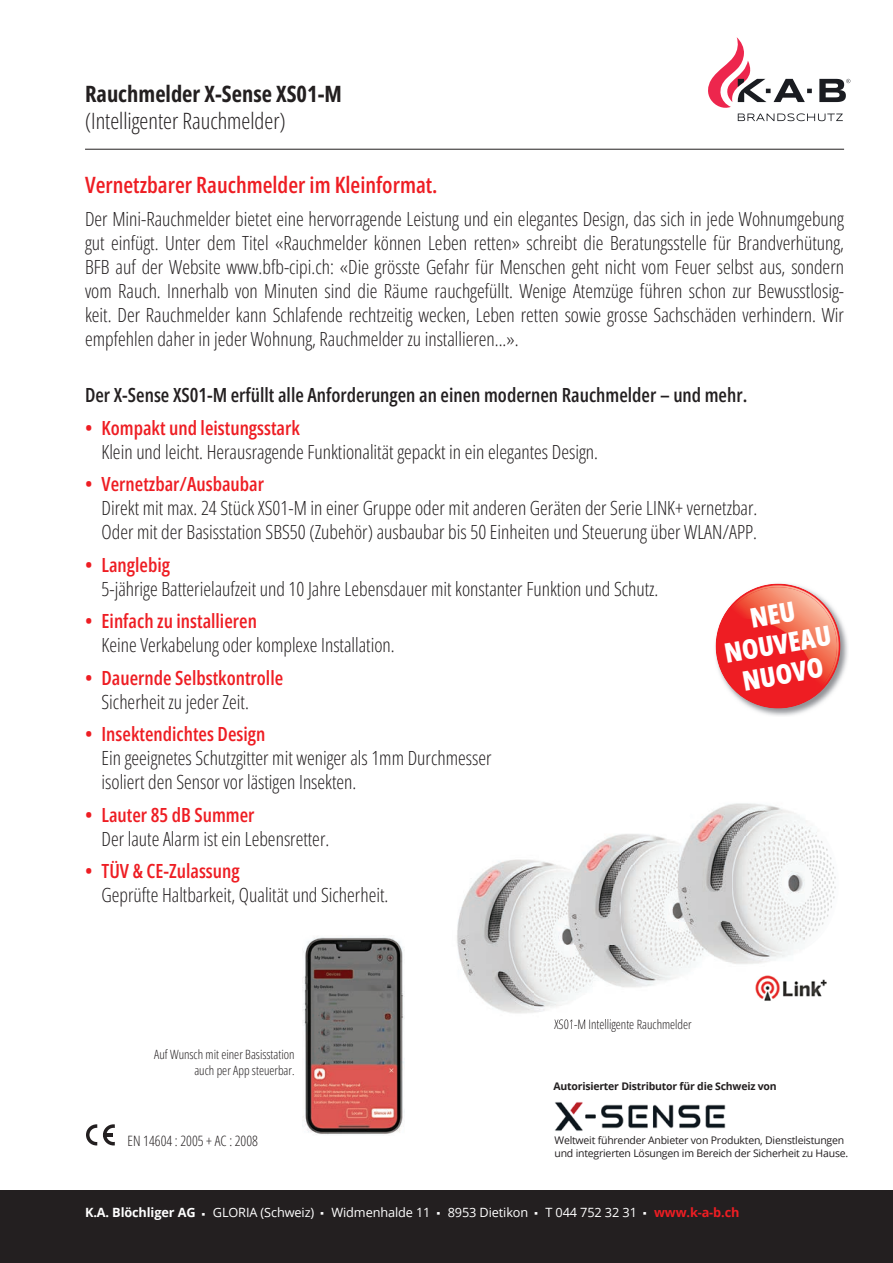
<style>
.page{position:relative;width:893px;height:1263px;background:#fff}
.page>*{position:absolute;margin:0;border:0;box-sizing:border-box;transform-origin:0 0}
.t1{font:800 27px/30px "Open Sans Condensed";color:#fff;text-align:center}
.t2{font:600 22.5px "Open Sans Condensed";color:#ee1d23}
.t3{font:300 22.5px "Open Sans Condensed";color:#231f20}
.t4{font:700 22.5px "Open Sans Condensed";color:#231f20}
.t5{font:300 19.5px/24px "Open Sans Condensed";color:#231f20}
.t6{font:600 19.5px "Open Sans Condensed";color:#ee1d23}
.t7{font:600 19.5px "Open Sans Condensed";color:#231f20}
.t8{font:300 14.25px "Open Sans Condensed";color:#231f20}
.t9{font:300 12.75px/16.5px "Open Sans Condensed";color:#231f20;text-align:right}
.t10{font:12.75px "Open Sans";letter-spacing:-.01em;color:#fff}
.t11{font:700 12.75px "Open Sans";letter-spacing:-.01em;color:#fff}
.t12{font:700 12.75px "Open Sans";color:#ee1d23}
.t13{font:10.5px/12.6px "Open Sans";letter-spacing:-.02em;color:#231f20}
.t14{font:700 10.5px "Open Sans";letter-spacing:-.02em;color:#231f20}
</style>
<div class="page">
<div style="left:0;top:1191px;width:893px;height:72px;background:#231f20"></div>
<img style="left:555px;top:1102px;width:171px;height:29px">
<svg style="left:708px;top:37px;width:142px;height:84px"></svg>
<img style="left:302px;top:935px;width:103px;height:200px">
<img style="left:457px;top:859px;width:111px;height:155px">
<img style="left:554px;top:1019px;width:57px;height:2px">
<img style="left:755px;top:975px;width:72px;height:26px">
<img style="left:591px;top:834px;width:77px;height:32px">
<img style="left:620px;top:866px;width:48px;height:85px">
<img style="left:620px;top:951px;width:60px;height:36px">
<img style="left:558px;top:850px;width:62px;height:144px">
<img style="left:700px;top:803px;width:117px;height:33px">
<img style="left:732px;top:836px;width:104px;height:128px">
<img style="left:668px;top:823px;width:64px;height:148px">
<img style="left:715px;top:583px;width:133px;height:133px">
<svg style="left:716px;top:584px;width:124px;height:124px;background:#ef655f"></svg>
<hr style="left:85px;top:149px;width:759px;height:1px;background:#231f20">
<svg style="left:86px;top:1124px;width:11px;height:21px"></svg>
<svg style="left:103px;top:1124px;width:12px;height:21px"></svg>
<p class="t4" style="left:85px;top:79px;width:258px">Rauchmelder X-Sense XS01-M</p>
<p class="t3" style="left:85px;top:106px;width:202px">(Intelligenter Rauchmelder)</p>
<p class="t2" style="left:85px;top:169px;width:354px">Vernetzbarer Rauchmelder im Kleinformat.</p>
<p class="t5" style="left:85px;top:206px;width:760px;text-align:justify">Der Mini-Rauchmelder bietet eine hervorragende Leistung und ein elegantes Design, das sich in jede Wohnumgebung gut einfügt. Unter dem Titel «Rauchmelder können Leben retten» schreibt die Beratungsstelle für Brandverhütung, BFB auf der Website www.bfb-cipi.ch: «Die grösste Gefahr für Menschen geht nicht vom Feuer selbst aus, sondern vom Rauch. Innerhalb von Minuten sind die Räume rauchgefüllt. Wenige Atemzüge führen schon zur Bewusstlosig&shy;keit. Der Rauchmelder kann Schlafende rechtzeitig wecken, Leben retten sowie grosse Sachschäden verhindern. Wir empfehlen daher in jeder Wohnung, Rauchmelder zu installieren...».</p>
<p class="t7" style="left:85px;top:382px;width:664px">Der X-Sense XS01-M erfüllt alle Anforderungen an einen modernen Rauchmelder – und mehr.</p>
<p class="t6" style="left:85px;top:414px;width:216px">• Kompakt und leistungsstark</p>
<p class="t5" style="left:102px;top:439px;width:498px">Klein und leicht. Herausragende Funktionalität gepackt in ein elegantes Design.</p>
<p class="t6" style="left:85px;top:471px;width:181px">• Vernetzbar/Ausbaubar</p>
<p class="t5" style="left:102px;top:496px;width:657px">Direkt mit max. 24 Stück XS01-M in einer Gruppe oder mit anderen Geräten der Serie LINK+ vernetzbar.<br>Oder mit der Basisstation SBS50 (Zubehör) ausbaubar bis 50 Einheiten und Steuerung über WLAN/APP.</p>
<p class="t6" style="left:85px;top:551px;width:86px">• Langlebig</p>
<p class="t5" style="left:102px;top:576px;width:558px">5-jährige Batterielaufzeit und 10 Jahre Lebensdauer mit konstanter Funktion und Schutz.</p>
<p class="t6" style="left:85px;top:608px;width:173px">• Einfach zu installieren</p>
<p class="t5" style="left:102px;top:633px;width:295px">Keine Verkabelung oder komplexe Installation.</p>
<p class="t6" style="left:85px;top:664px;width:200px">• Dauernde Selbstkontrolle</p>
<p class="t5" style="left:102px;top:689px;width:149px">Sicherheit zu jeder Zeit.</p>
<p class="t6" style="left:85px;top:721px;width:182px">• Insektendichtes Design</p>
<p class="t5" style="left:102px;top:746px;width:391px">Ein geeignetes Schutzgitter mit weniger als 1mm Durchmesser isoliert den Sensor vor lästigen Insekten.</p>
<p class="t6" style="left:85px;top:801px;width:171px">• Lauter 85 dB Summer</p>
<p class="t5" style="left:102px;top:826px;width:229px">Der laute Alarm ist ein Lebensretter.</p>
<p class="t6" style="left:85px;top:858px;width:156px">• TÜV &amp; CE-Zulassung</p>
<p class="t5" style="left:102px;top:883px;width:288px">Geprüfte Haltbarkeit, Qualität und Sicherheit.</p>
<h1 class="t1" style="left:717px;top:609px;width:109px;rotate:-10deg">NEU<br>NOUVEAU<br>NUOVO</h1>
<p class="t9" style="left:154px;top:1045px;width:142px">Auf Wunsch mit einer Basisstation auch per App steuerbar.</p>
<p class="t9" style="left:554px;top:1015px;width:139px">XS01-M Intelligente Rauchmelder</p>
<p class="t14" style="left:553px;top:1079px;width:225px">Autorisierter Distributor für die Schweiz von</p>
<p class="t8" style="left:128px;top:1131px;width:132px">EN 14604 : 2005 + AC : 2008</p>
<p class="t13" style="left:554px;top:1133px;width:295px">Weltweit führender Anbieter von Produkten, Dienstleistungen und integrierten Lösungen im Bereich der Sicherheit zu Hause.</p>
<p class="t11" style="left:85px;top:1204px;width:112px">K.A. Blöchliger AG</p>
<p class="t10" style="left:202px;top:1204px;width:114px">■ GLORIA (Schweiz)</p>
<p class="t10" style="left:321px;top:1204px;width:111px">■ Widmenhalde 11</p>
<p class="t10" style="left:437px;top:1204px;width:93px">■ 8953 Dietikon</p>
<p class="t10" style="left:534px;top:1204px;width:104px">■ T 044 752 32 31</p>
<p class="t12" style="left:643px;top:1204px;width:98px"><sup>■</sup> www.k-a-b.ch</p>
</div>
